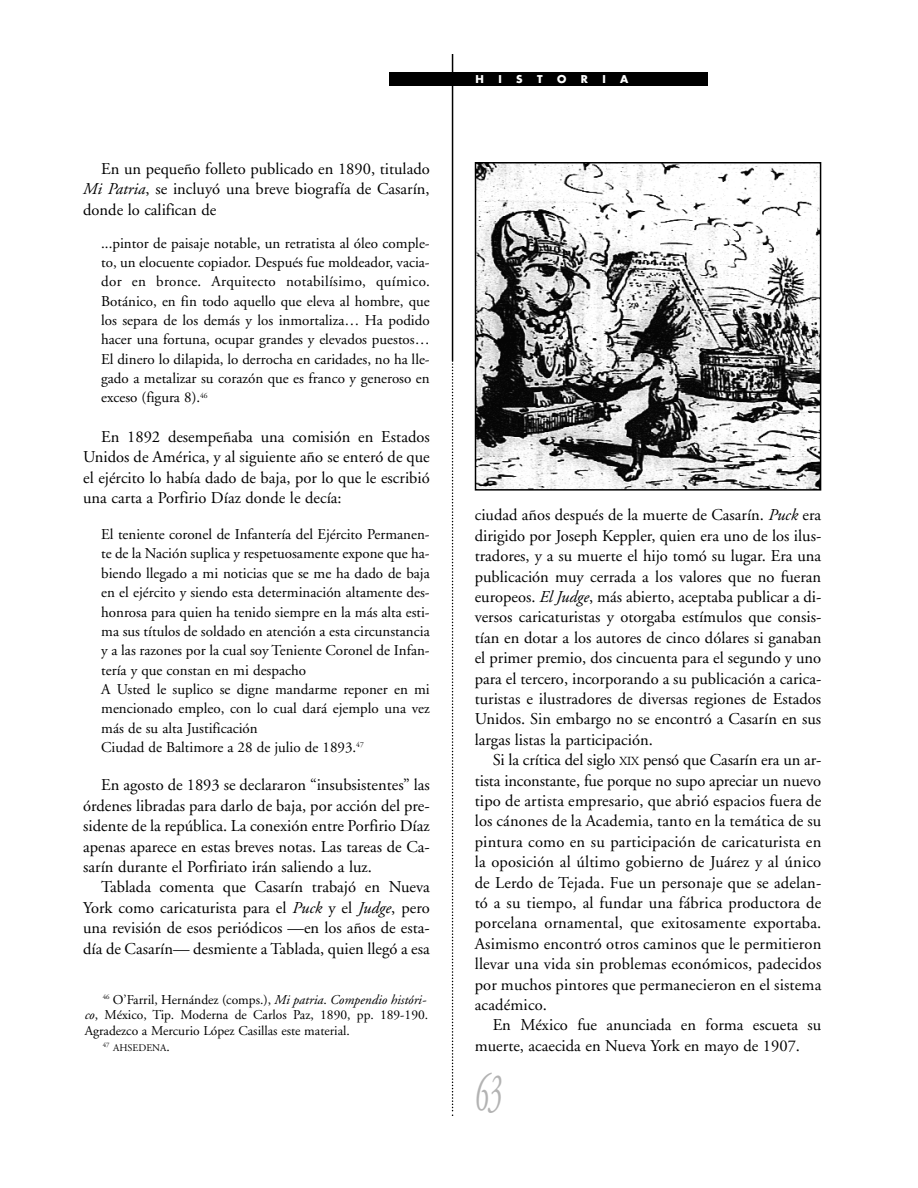
<style>
.page{position:relative;width:918px;height:1188px;background:#fff}
.page>*{position:absolute;margin:0;border:0;box-sizing:border-box;transform-origin:0 0}
.t1{font:italic 54px "Adobe Garamond";color:#b3b3b3;scale:.5 1}
.t2{font:16.5px/20.4px "Adobe Garamond";color:#000;text-align:justify}
.t3{font:15px/19.4px "Adobe Garamond";color:#000;text-align:justify}
.t4{font:13.5px/15.9px "Adobe Garamond";color:#000}
.t5{font:700 10.5px "Futura";color:#fff}
.t6{font:10.2px "Adobe Garamond";color:#000}
.s1{font-style:italic}
.s2{font-size:13.5px}
.s3{font-size:12.3px}
</style>
<div class="page">
<hr style="left:452px;top:54px;width:1px;height:306px;background:#000">
<svg style="left:452px;top:360px;width:1px;height:756px"></svg>
<div style="left:389px;top:72px;width:319px;height:14px;background:#000"></div>
<img style="left:478px;top:165px;width:340px;height:323px">
<div style="left:475px;top:162px;width:346px;height:329px;border:2px solid #000"></div>
<p class="t2" style="left:83px;top:160px;width:348px;text-indent:18px">En un pequeño folleto publicado en 1890, titulado <span class="s1">Mi Patria</span>, se incluyó una breve biografía de Casarín, donde lo califican de</p>
<p class="t3" style="left:101px;top:234px;width:330px">...pintor de paisaje notable, un retratista al óleo comple&shy;to, un elocuente copiador. Después fue moldeador, vacia&shy;dor en bronce. Arquitecto notabilísimo, químico.<br>Botánico, en fin todo aquello que eleva al hombre, que los separa de los demás y los inmortaliza… Ha podido hacer una fortuna, ocupar grandes y elevados puestos… El dinero lo dilapida, lo derrocha en caridades, no ha lle&shy;gado a metalizar su corazón que es franco y generoso en exceso (figura 8).<sup>46</sup></p>
<p class="t2" style="left:83px;top:428px;width:348px;text-indent:18px">En 1892 desempeñaba una comisión en Estados Unidos de América, y al siguiente año se enteró de que el ejército lo había dado de baja, por lo que le escribió una carta a Porfirio Díaz donde le decía:</p>
<p class="t3" style="left:101px;top:526px;width:330px;text-align:left">El teniente coronel de Infantería del Ejército Permanen&shy;te de la Nación suplica y respetuosamente expone que ha&shy;biendo llegado a mi noticias que se me ha dado de baja en el ejército y siendo esta determinación altamente des&shy;honrosa para quien ha tenido siempre en la más alta esti&shy;ma sus títulos de soldado en atención a esta circunstancia y a las razones por la cual soy Teniente Coronel de Infan&shy;tería y que constan en mi despacho<br>A Usted le suplico se digne mandarme reponer en mi mencionado empleo, con lo cual dará ejemplo una vez más de su alta Justificación<br>Ciudad de Baltimore a 28 de julio de 1893.<sup>47</sup></p>
<p class="t2" style="left:83px;top:776px;width:348px;text-indent:18px">En agosto de 1893 se declararon “insubsistentes” las órdenes libradas para darlo de baja, por acción del pre&shy;sidente de la república. La conexión entre Porfirio Díaz apenas aparece en estas breves notas. Las tareas de Ca&shy;sarín durante el Porfiriato irán saliendo a luz.</p>
<p class="t2" style="left:83px;top:878px;width:348px;text-indent:18px">Tablada comenta que Casarín trabajó en Nueva York como caricaturista para el <span class="s1">Puck</span> y el <span class="s1">Judge</span>, pero una revisión de esos periódicos —en los años de esta&shy;día de Casarín— desmiente a Tablada, quien llegó a esa</p>
<p class="t4" style="left:85px;top:993px;width:345px;text-indent:18px"><sup>46</sup> O’Farril, Hernández (comps.), <span class="s1">Mi patria</span>. <span class="s1">Compendio históri&shy;co</span>, México, Tip. Moderna de Carlos Paz, 1890, pp. 189-190.<br>Agradezco a Mercurio López Casillas este material.</p>
<p class="t6" style="left:103px;top:1044px;width:69px"><sup>47</sup> AHSEDENA<span class="s2">.</span></p>
<p class="t5" style="left:476px;top:74px;width:10px">H</p>
<p class="t5" style="left:498px;top:74px;width:5px">I</p>
<p class="t5" style="left:516px;top:74px;width:8px">S</p>
<p class="t5" style="left:537px;top:74px;width:7px">T</p>
<p class="t5" style="left:557px;top:74px;width:11px">O</p>
<p class="t5" style="left:581px;top:74px;width:9px">R</p>
<p class="t5" style="left:602px;top:74px;width:5px">I</p>
<p class="t5" style="left:620px;top:74px;width:10px">A</p>
<p class="t2" style="left:475px;top:507px;width:348px">ciudad años después de la muerte de Casarín. <span class="s1">Puck</span> era dirigido por Joseph Keppler, quien era uno de los ilus&shy;tradores, y a su muerte el hijo tomó su lugar. Era una publicación muy cerrada a los valores que no fueran europeos. <span class="s1">El Judge</span>, más abierto, aceptaba publicar a di&shy;versos caricaturistas y otorgaba estímulos que consis&shy;tían en dotar a los autores de cinco dólares si ganaban el primer premio, dos cincuenta para el segundo y uno para el tercero, incorporando a su publicación a carica&shy;turistas e ilustradores de diversas regiones de Estados Unidos. Sin embargo no se encontró a Casarín en sus largas listas la participación.</p>
<p class="t2" style="left:475px;top:751px;width:348px;text-indent:18px">Si la crítica del siglo <span class="s3">XIX</span> pensó que Casarín era un ar&shy;tista inconstante, fue porque no supo apreciar un nuevo tipo de artista empresario, que abrió espacios fuera de los cánones de la Academia, tanto en la temática de su pintura como en su participación de caricaturista en la oposición al último gobierno de Juárez y al único de Lerdo de Tejada. Fue un personaje que se adelan&shy;tó a su tiempo, al fundar una fábrica productora de porcelana ornamental, que exitosamente exportaba.<br>Asimismo encontró otros caminos que le permitieron llevar una vida sin problemas económicos, padecidos por muchos pintores que permanecieron en el sistema académico.</p>
<p class="t2" style="left:475px;top:1017px;width:348px;text-indent:18px">En México fue anunciada en forma escueta su muerte, acaecida en Nueva York en mayo de 1907.</p>
<h1 class="t1" style="left:475px;top:1071px;width:55px">63</h1>
</div>
